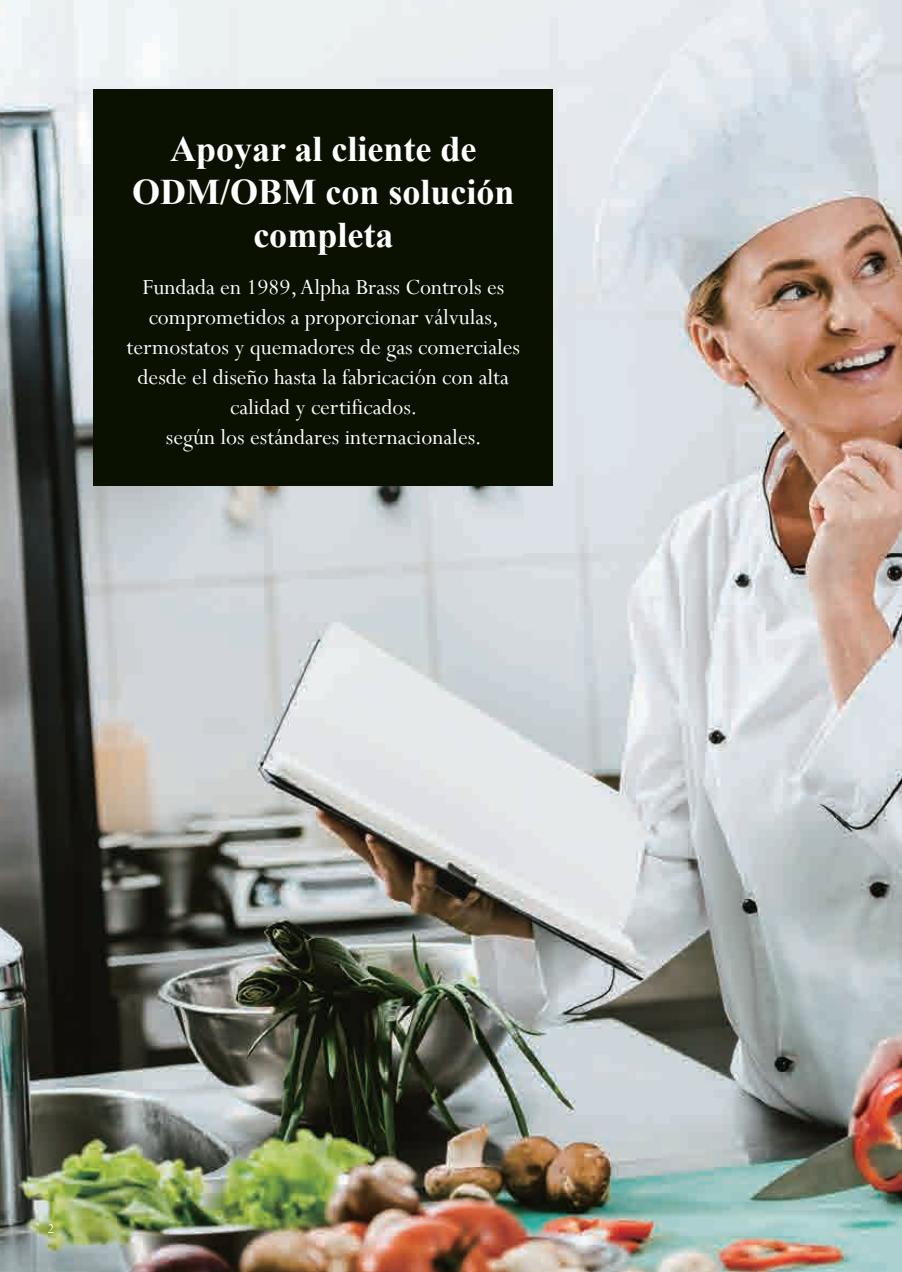
<style>
.page{position:relative;width:902px;height:1272px;background:#fff}
.page>*{position:absolute;margin:0;border:0;box-sizing:border-box;transform-origin:0 0}
.t1{font:700 36px/43.2px "Times New Roman";color:#fff;text-align:center}
.t2{font:24px/30px "Perpetua";color:#fff;text-align:center}
.t3{font:15px "Perpetua";color:#fff}
</style>
<div class="page">
<img style="left:0;top:0;width:901px;height:1271px">
<div style="left:94px;top:89px;width:459px;height:397px;background:#0a1100"></div>
<p class="t1" style="left:132px;top:126px;width:384px">Apoyar al cliente de<br>ODM/OBM con solución completa</p>
<p class="t2" style="left:126px;top:271px;width:395px">Fundada en 1989, Alpha Brass Controls es comprometidos a proporcionar válvulas, termostatos y quemadores de gas comerciales desde el diseño hasta la fabricación con alta calidad y certificados.<br>según los estándares internacionales.</p>
<p class="t3" style="left:48px;top:1219px;width:8px">2</p>
</div>
